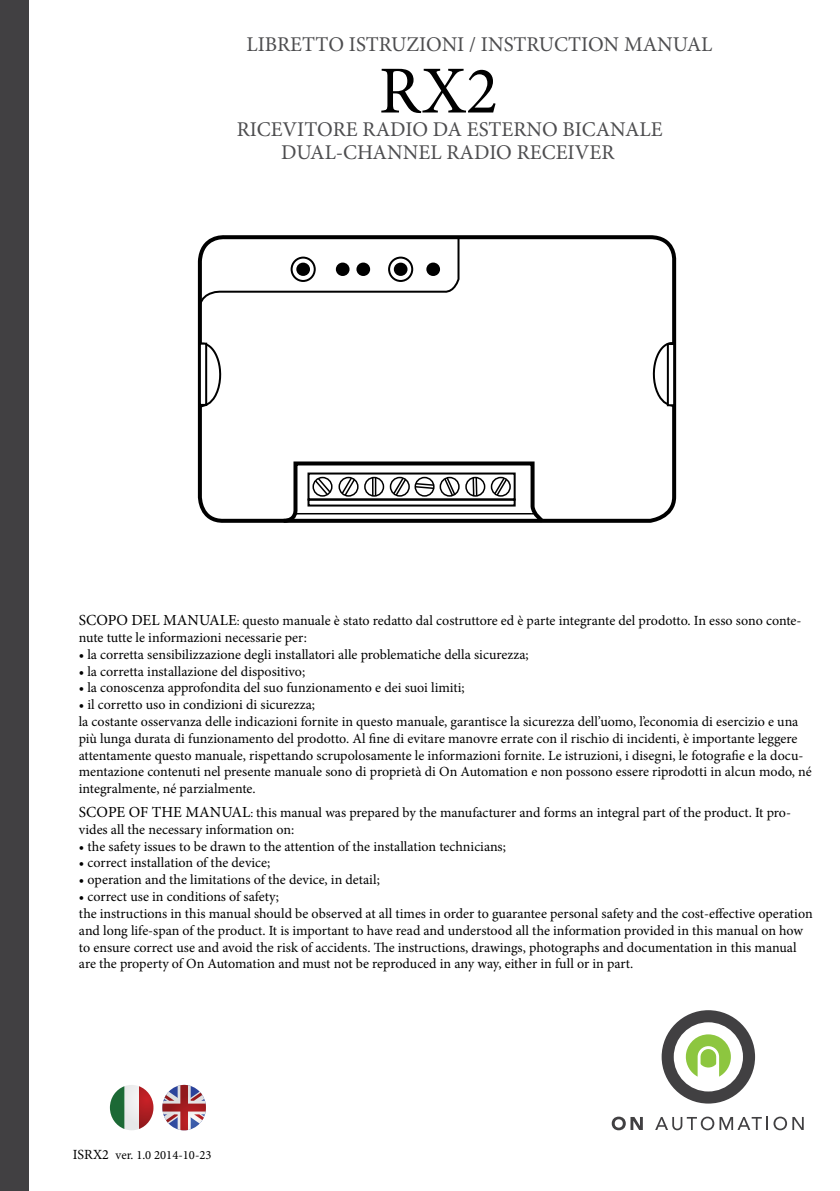
<style>
.page{position:relative;width:840px;height:1191px;background:#fff}
.page>*{position:absolute;margin:0;border:0;box-sizing:border-box;transform-origin:0 0}
.t1{font:67.2px "Minion Pro";color:#000}
.t2{font:21px/22.2px "Minion Pro";color:#4d4d4f;text-align:center}
.t3{font:14px/16.8px "Minion Pro";color:#000}
.t4{font:12.6px "Minion Pro";color:#000}
.s1{font-size:15.4px}
.s2{font-size:12.6px}
.s3{font-size:14px}
</style>
<div class="page">
<div style="left:0;top:0;width:28px;height:1191px;background:#414042"></div>
<svg style="left:611px;top:1116px;width:31px;height:14px"></svg>
<svg style="left:655px;top:1116px;width:112px;height:14px"></svg>
<svg style="left:773px;top:1116px;width:13px;height:14px"></svg>
<svg style="left:792px;top:1117px;width:11px;height:13px"></svg>
<div style="left:661px;top:1010px;width:93px;height:93px;background:#414042;border-radius:50%"></div>
<div style="left:673px;top:1022px;width:69px;height:69px;background:#fff;border-radius:50%"></div>
<svg style="left:680px;top:1029px;width:55px;height:55px"></svg>
<svg style="left:162px;top:1085px;width:44px;height:45px"></svg>
<svg style="left:110px;top:1085px;width:43px;height:45px"></svg>
<svg style="left:197px;top:235px;width:480px;height:288px"></svg>
<svg style="left:197px;top:235px;width:263px;height:72px"></svg>
<svg style="left:197px;top:341px;width:25px;height:68px"></svg>
<svg style="left:651px;top:341px;width:25px;height:68px"></svg>
<div style="left:290px;top:257px;width:25px;height:25px;border:2px solid #000;border-radius:50%"></div>
<div style="left:388px;top:257px;width:25px;height:25px;border:2px solid #000;border-radius:50%"></div>
<div style="left:298px;top:264px;width:10px;height:10px;background:#000;border-radius:50%"></div>
<div style="left:296px;top:263px;width:14px;height:13px;border:3px solid #000;border-radius:50%"></div>
<div style="left:395px;top:264px;width:11px;height:10px;background:#000;border-radius:50%"></div>
<div style="left:393px;top:263px;width:14px;height:13px;border:3px solid #000;border-radius:50%"></div>
<div style="left:337px;top:264px;width:11px;height:10px;background:#000;border-radius:50%"></div>
<div style="left:335px;top:262px;width:14px;height:14px;border:3px solid #000;border-radius:50%"></div>
<div style="left:358px;top:264px;width:10px;height:10px;background:#000;border-radius:50%"></div>
<div style="left:356px;top:262px;width:14px;height:14px;border:3px solid #000;border-radius:50%"></div>
<div style="left:427px;top:264px;width:11px;height:10px;background:#000;border-radius:50%"></div>
<div style="left:426px;top:262px;width:14px;height:14px;border:3px solid #000;border-radius:50%"></div>
<div style="left:200px;top:344px;width:6px;height:61px;background:#fff"></div>
<div style="left:199px;top:343px;width:8px;height:63px;border:2px solid #000"></div>
<div style="left:667px;top:344px;width:6px;height:61px;background:#fff"></div>
<div style="left:666px;top:343px;width:8px;height:63px;border:2px solid #000"></div>
<svg style="left:279px;top:459px;width:267px;height:64px"></svg>
<h2 class="t2" style="left:246px;top:33px;width:467px">LIBRETTO ISTRUZIONI / INSTRUCTION MANUAL</h2>
<h1 class="t1" style="left:378px;top:46px;width:121px">RX2</h1>
<h2 class="t2" style="left:237px;top:119px;width:427px">RICEVITORE RADIO DA ESTERNO BICANALE<br>DUAL-CHANNEL RADIO RECEIVER</h2>
<p class="t3" style="left:79px;top:612px;width:724px"><span class="s1">SCOPO DEL MANUALE</span><span class="s2">:</span> questo manuale è stato redatto dal costruttore ed è parte integrante del prodotto. In esso sono conte&shy;nute tutte le informazioni necessarie per:</p>
<p class="t3" style="left:79px;top:646px;width:451px">• la corretta sensibilizzazione degli installatori alle problematiche della sicurezza;</p>
<p class="t3" style="left:79px;top:663px;width:228px">• la corretta installazione del dispositivo;</p>
<p class="t3" style="left:79px;top:679px;width:387px">• la conoscenza approfondita del suo funzionamento e dei suoi limiti;</p>
<p class="t3" style="left:79px;top:696px;width:734px">• il corretto uso in condizioni di sicurezza;<br>la costante osservanza delle indicazioni fornite in questo manuale, garantisce la sicurezza dell’uomo, l’economia di esercizio e una più lunga durata di funzionamento del prodotto. Al fine di evitare manovre errate con il rischio di incidenti, è importante leggere attentamente questo manuale, rispettando scrupolosamente le informazioni fornite. Le istruzioni, i disegni, le fotografie e la docu&shy;mentazione contenuti nel presente manuale sono di proprietà di On Automation e non possono essere riprodotti in alcun modo, né integralmente, né parzialmente.</p>
<p class="t3" style="left:79px;top:804px;width:713px"><span class="s1">SCOPE OF THE MANUAL</span><span class="s2">:</span> this manual was prepared by the manufacturer and forms an integral part of the product. It pro&shy;vides all the necessary information on:</p>
<p class="t3" style="left:79px;top:838px;width:428px">• the safety issues to be drawn to the attention of the installation technicians;</p>
<p class="t3" style="left:79px;top:854px;width:193px">• correct installation of the device;</p>
<p class="t3" style="left:79px;top:871px;width:302px">• operation and the limitations of the device, in detail;</p>
<p class="t3" style="left:79px;top:888px;width:734px">• correct use in conditions of safety;<br>the instructions in this manual should be observed at all times in order to guarantee personal safety and the cost-effective operation and long life-span of the product. It is important to have read and understood all the information provided in this manual on how to ensure correct use and avoid the risk of accidents. The instructions, drawings, photographs and documentation in this manual are the property of On Automation and must not be reproduced in any way, either in full or in part.</p>
<p class="t4" style="left:73px;top:1146px;width:140px"><span class="s3">ISRX2</span> ver. 1.0 2014-10-23</p>
</div>
